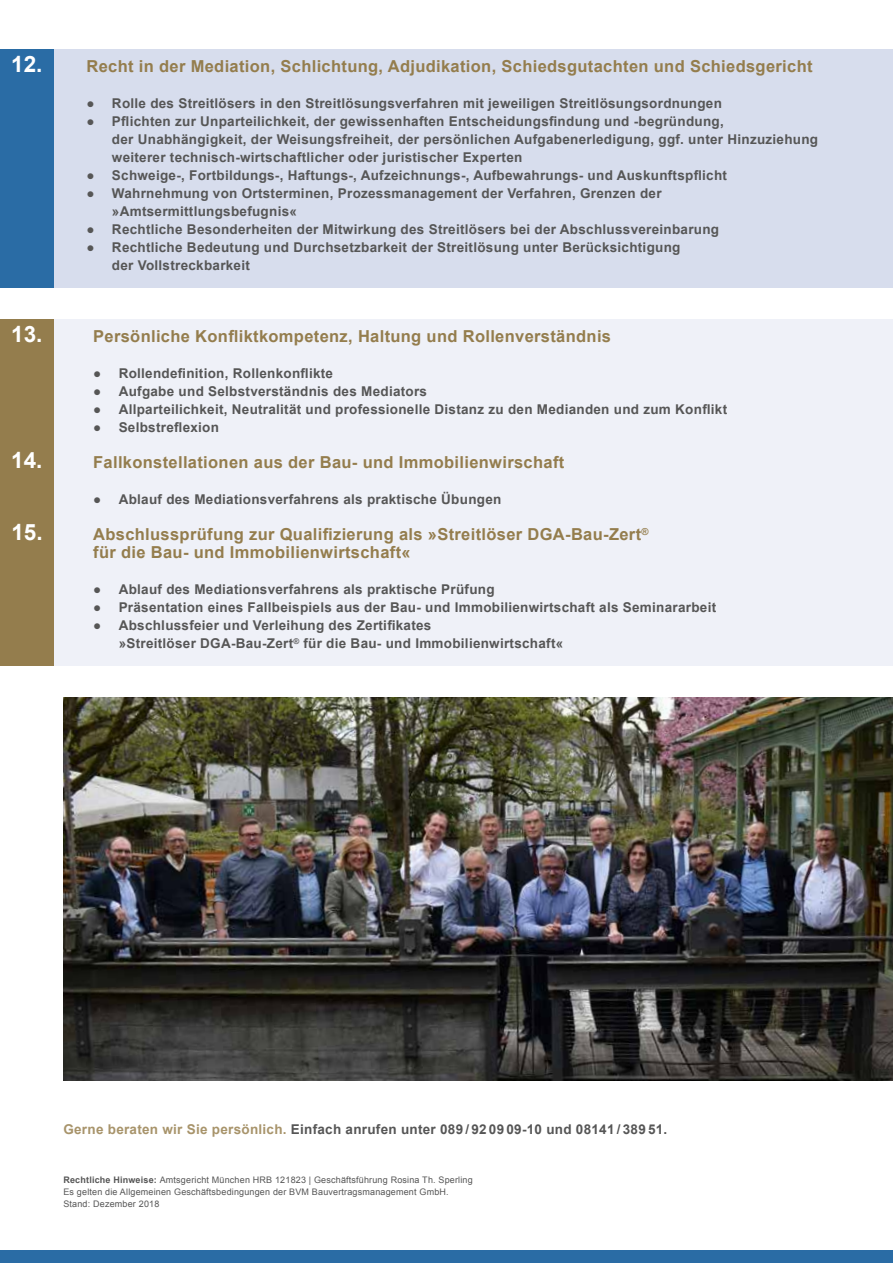
<style>
.page{position:relative;width:893px;height:1263px;background:#fff}
.page>*{position:absolute;margin:0;border:0;box-sizing:border-box;transform-origin:0 0}
.t1{font:700 22.5px "Arial";color:#fff}
.t2{font:700 16.5px/18px "Arial";letter-spacing:.02em;color:#947d4d}
.t3{font:700 13.5px/18px "Arial";letter-spacing:.02em;color:#565656}
.t4{font:9px/12px "Arial";letter-spacing:.02em;color:#565656}
.s1{color:#a8946b}
.s2{font-weight:700}
</style>
<div class="page">
<div style="left:50px;top:319px;width:843px;height:347px;background:#eff1f8"></div>
<div style="left:0;top:319px;width:54px;height:347px;background:#947d4d"></div>
<div style="left:54px;top:50px;width:839px;height:238px;background:#d7dded"></div>
<div style="left:0;top:50px;width:54px;height:238px;background:#2a6ca5"></div>
<img style="left:63px;top:698px;width:830px;height:382px">
<div style="left:0;top:1250px;width:893px;height:13px;background:#2a6ca5"></div>
<hr style="left:892px;top:318px;width:1px;height:348px;background:#2a6ca5">
<h1 class="t1" style="left:11px;top:49px;width:33px">12.</h1>
<h1 class="t1" style="left:11px;top:319px;width:33px">13.</h1>
<h1 class="t1" style="left:11px;top:445px;width:33px">14.</h1>
<h1 class="t1" style="left:11px;top:517px;width:33px">15.</h1>
<p class="t2" style="left:86px;top:58px;width:728px">Recht in der Mediation, Schlichtung, Adjudikation, Schiedsgutachten und Schiedsgericht</p>
<p class="t3" style="left:86px;top:95px;width:637px">● Rolle des Streitlösers in den Streitlösungsverfahren mit jeweiligen Streitlösungsordnungen</p>
<p class="t3" style="left:112px;top:113px;width:708px;text-indent:-26px">● Pflichten zur Unparteilichkeit, der gewissenhaften Entscheidungsfindung und -begründung,<br>der Unabhängigkeit, der Weisungsfreiheit, der persönlichen Aufgabenerledigung, ggf. unter Hinzuziehung weiterer technisch-wirtschaftlicher oder juristischer Experten</p>
<p class="t3" style="left:86px;top:167px;width:642px">● Schweige-, Fortbildungs-, Haftungs-, Aufzeichnungs-, Aufbewahrungs- und Auskunftspflicht</p>
<p class="t3" style="left:112px;top:185px;width:551px;text-indent:-26px">● Wahrnehmung von Ortsterminen, Prozessmanagement der Verfahren, Grenzen der »Amtsermittlungsbefugnis«</p>
<p class="t3" style="left:86px;top:221px;width:634px">● Rechtliche Besonderheiten der Mitwirkung des Streitlösers bei der Abschlussvereinbarung</p>
<p class="t3" style="left:112px;top:239px;width:570px;text-indent:-26px">● Rechtliche Bedeutung und Durchsetzbarkeit der Streitlösung unter Berücksichtigung der Vollstreckbarkeit</p>
<p class="t2" style="left:93px;top:328px;width:519px">Persönliche Konfliktkompetenz, Haltung und Rollenverständnis</p>
<p class="t3" style="left:93px;top:365px;width:241px">● Rollendefinition, Rollenkonflikte</p>
<p class="t3" style="left:93px;top:383px;width:335px">● Aufgabe und Selbstverständnis des Mediators</p>
<p class="t3" style="left:93px;top:401px;width:635px">● Allparteilichkeit, Neutralität und professionelle Distanz zu den Medianden und zum Konflikt</p>
<p class="t3" style="left:93px;top:419px;width:127px">● Selbstreflexion</p>
<p class="t2" style="left:93px;top:454px;width:473px">Fallkonstellationen aus der Bau- und Immobilienwirschaft</p>
<p class="t3" style="left:93px;top:491px;width:410px">● Ablauf des Mediationsverfahrens als praktische Übungen</p>
<p class="t2" style="left:93px;top:526px;width:557px">Abschlussprüfung zur Qualifizierung als »Streitlöser DGA-Bau-Zert<sup>® </sup>für die Bau- und Immobilienwirtschaft«</p>
<p class="t3" style="left:93px;top:581px;width:403px">● Ablauf des Mediationsverfahrens als praktische Prüfung</p>
<p class="t3" style="left:93px;top:599px;width:624px">● Präsentation eines Fallbeispiels aus der Bau- und Immobilienwirtschaft als Seminararbeit</p>
<p class="t3" style="left:119px;top:617px;width:446px;text-indent:-26px">● Abschlussfeier und Verleihung des Zertifikates<br>»Streitlöser DGA-Bau-Zert<sup>®</sup> für die Bau- und Immobilienwirtschaft«</p>
<p class="t3" style="left:63px;top:1121px;width:605px"><span class="s1">Gerne beraten wir Sie persönlich.</span> Einfach anrufen unter 089 / 92 09 09-10 und 08141 / 389 51.</p>
<p class="t4" style="left:63px;top:1174px;width:411px"><span class="s2">Rechtliche Hinweise:</span> Amtsgericht München HRB 121823 | Geschäftsführung Rosina Th. Sperling<br>Es gelten die Allgemeinen Geschäftsbedingungen der BVM Bauvertragsmanagement GmbH.<br>Stand: Dezember 2018</p>
</div>
